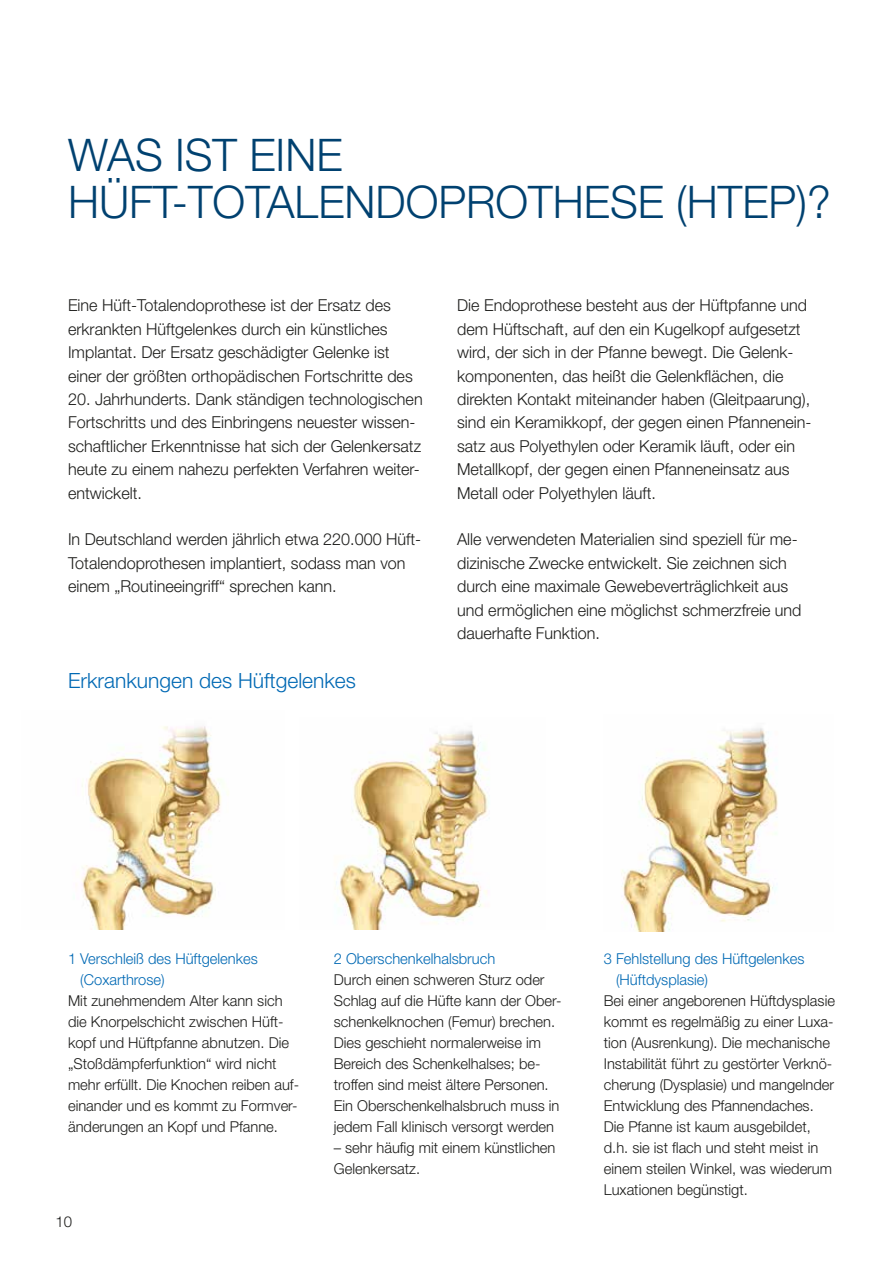
<style>
.page{position:relative;width:893px;height:1263px;background:#fff}
.page>*{position:absolute;margin:0;border:0;box-sizing:border-box;transform-origin:0 0}
.t1{font:300 45px/46.8px "Helvetica Neue";color:#004170}
.t2{font:300 21px "Helvetica Neue";color:#0069b4}
.t3{font:300 16.5px/23.4px "Helvetica Neue";color:#1d1d1b}
.t4{font:300 15px/21px "Helvetica Neue";color:#1d1d1b}
.t5{font:300 15px/21px "Helvetica Neue";color:#0069b4}
</style>
<div class="page">
<img style="left:81px;top:726px;width:148px;height:203px">
<img style="left:621px;top:728px;width:157px;height:204px">
<img style="left:336px;top:730px;width:154px;height:199px">
<h1 class="t1" style="left:68px;top:131px;width:764px">WAS IST EINE<br>HÜFT-TOTALENDOPROTHESE (HTEP)?</h1>
<p class="t3" style="left:68px;top:293px;width:346px">Eine Hüft-Totalendoprothese ist der Ersatz des erkrankten Hüftgelenkes durch ein künstliches Implantat. Der Ersatz geschädigter Gelenke ist einer der größten orthopädischen Fortschritte des</p>
<p class="t3" style="left:68px;top:387px;width:356px">20. Jahrhunderts. Dank ständigen technologischen Fortschritts und des Einbringens neuester wissen&shy;schaftlicher Erkenntnisse hat sich der Gelenkersatz heute zu einem nahezu perfekten Verfahren weiter&shy;entwickelt.</p>
<p class="t3" style="left:68px;top:527px;width:353px">In Deutschland werden jährlich etwa 220.000 Hüft-<br>Totalendoprothesen implantiert, sodass man von einem „Routineeingriff“ sprechen kann.</p>
<p class="t2" style="left:68px;top:668px;width:289px">Erkrankungen des Hüftgelenkes</p>
<p class="t3" style="left:457px;top:293px;width:356px">Die Endoprothese besteht aus der Hüftpfanne und dem Hüftschaft, auf den ein Kugelkopf aufgesetzt wird, der sich in der Pfanne bewegt. Die Gelenk&shy;komponenten, das heißt die Gelenkflächen, die direkten Kontakt miteinander haben (Gleitpaarung), sind ein Keramikkopf, der gegen einen Pfannenein&shy;satz aus Polyethylen oder Keramik läuft, oder ein Metallkopf, der gegen einen Pfanneneinsatz aus Metall oder Polyethylen läuft.</p>
<p class="t3" style="left:457px;top:527px;width:346px">Alle verwendeten Materialien sind speziell für me&shy;dizinische Zwecke entwickelt. Sie zeichnen sich durch eine maximale Gewebeverträglichkeit aus und ermöglichen eine möglichst schmerzfreie und dauerhafte Funktion.</p>
<p class="t5" style="left:80px;top:948px;width:179px;text-indent:-12px">1 Verschleiß des Hüftgelenkes (Coxarthrose)</p>
<p class="t4" style="left:68px;top:990px;width:233px">Mit zunehmendem Alter kann sich die Knorpelschicht zwischen Hüft&shy;kopf und Hüftpfanne abnutzen. Die „Stoßdämpferfunktion“ wird nicht mehr erfüllt. Die Knochen reiben auf&shy;einander und es kommt zu Formver&shy;änderungen an Kopf und Pfanne.</p>
<p class="t4" style="left:56px;top:1210px;width:18px">10</p>
<p class="t5" style="left:334px;top:948px;width:163px">2 Oberschenkelhalsbruch</p>
<p class="t4" style="left:334px;top:969px;width:229px">Durch einen schweren Sturz oder Schlag auf die Hüfte kann der Ober&shy;schenkelknochen (Femur) brechen.<br>Dies geschieht normalerweise im Bereich des Schenkelhalses; be&shy;troffen sind meist ältere Personen.<br>Ein Oberschenkelhalsbruch muss in jedem Fall klinisch versorgt werden</p>
<p class="t4" style="left:334px;top:1137px;width:223px">– sehr häufig mit einem künstlichen<br>Gelenkersatz.</p>
<p class="t5" style="left:616px;top:948px;width:190px;text-indent:-12px">3 Fehlstellung des Hüftgelenkes (Hüftdysplasie)</p>
<p class="t4" style="left:604px;top:990px;width:233px">Bei einer angeborenen Hüftdysplasie kommt es regelmäßig zu einer Luxa&shy;tion (Ausrenkung). Die mechanische Instabilität führt zu gestörter Verknö&shy;cherung (Dysplasie) und mangelnder Entwicklung des Pfannendaches.<br>Die Pfanne ist kaum ausgebildet, d.h. sie ist flach und steht meist in einem steilen Winkel, was wiederum Luxationen begünstigt.</p>
</div>
